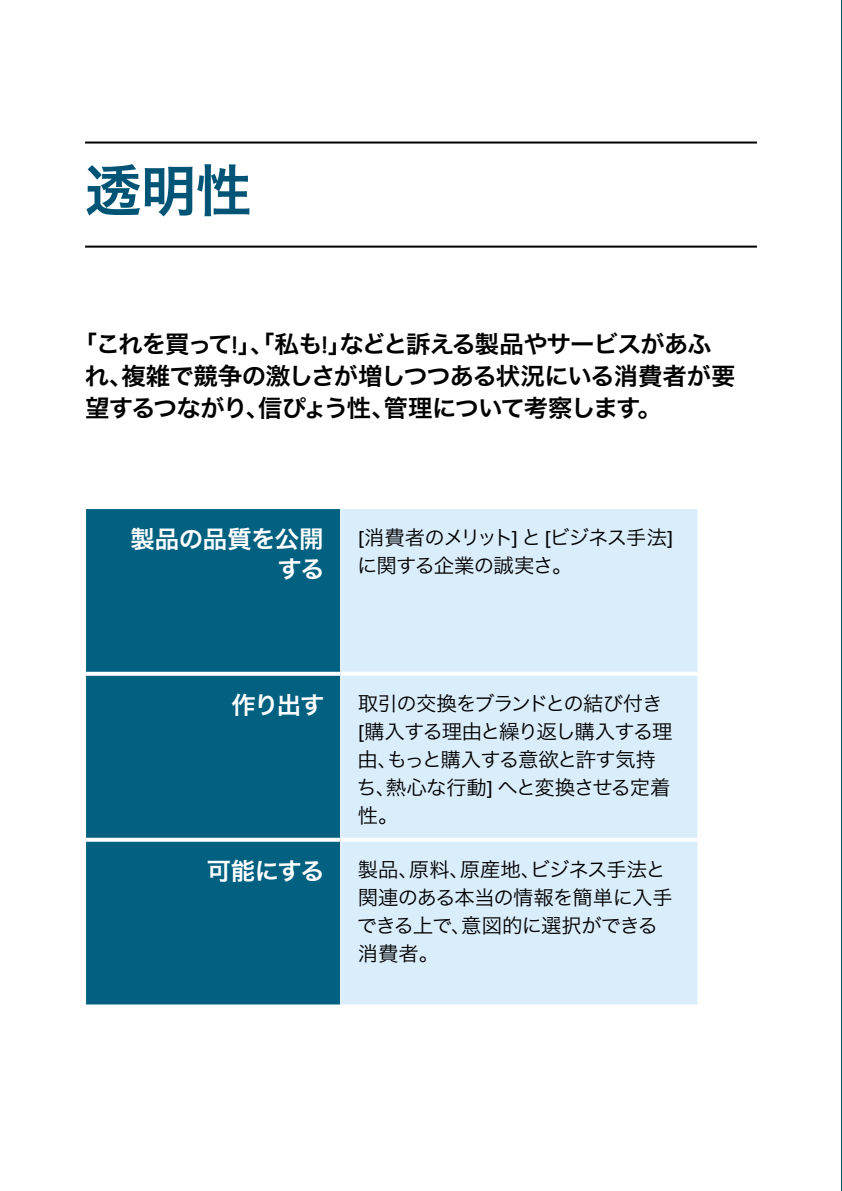
<style>
.page{position:relative;width:842px;height:1191px;background:#fff}
.page>*{position:absolute;margin:0;border:0;box-sizing:border-box;transform-origin:0 0}
.t1{font:56px "Hira Kaku Pro W6";color:#005475}
.t2{font:24px/32px "Hira Kaku Pro W6";letter-spacing:-.05em;color:#000}
.t3{font:24px/30px "Hira Kaku Pro W6";letter-spacing:-.03em;color:#fff;text-align:right}
.t4{font:20px/28px "Hira Kaku Pro W3";letter-spacing:-.05em;color:#000}
.s1{font-family:"FS Albert Pro";font-weight:700}
.s2{font-family:"FS Albert Pro"}
</style>
<div class="page">
<hr style="left:85px;top:141px;width:672px;height:2px;background:#000">
<hr style="left:85px;top:246px;width:672px;height:2px;background:#000">
<div style="left:86px;top:509px;width:254px;height:495px;background:#026080"></div>
<div style="left:341px;top:509px;width:356px;height:495px;background:#daedfb"></div>
<svg style="left:86px;top:672px;width:255px;height:4px"></svg>
<hr style="left:341px;top:672px;width:356px;height:4px;background:#fff">
<svg style="left:86px;top:837px;width:255px;height:4px"></svg>
<svg style="left:341px;top:837px;width:356px;height:4px"></svg>
<h1 class="t1" style="left:85px;top:140px;width:168px">透明性</h1>
<p class="t2" style="left:85px;top:326px;width:652px;text-indent:-12px">「これを買って<span class="s1">!</span>」、「私も<span class="s1">!</span>」などと訴える製品やサービスがあふれ、複雑で競争の激しさが増しつつある状況にいる消費者が要望するつながり、信ぴょう性、管理について考察します。</p>
<p class="t3" style="left:130px;top:523px;width:196px">製品の品質を公開する</p>
<p class="t4" style="left:357px;top:522px;width:318px"><span class="s2">[</span>消費者のメリット<span class="s2">]</span> と <span class="s2">[</span>ビジネス手法<span class="s2">]</span>に関する企業の誠実さ。</p>
<p class="t3" style="left:231px;top:688px;width:95px">作り出す</p>
<p class="t4" style="left:357px;top:688px;width:317px">取引の交換をブランドとの結び付き<span class="s2">[</span>購入する理由と繰り返し購入する理由、もっと購入する意欲と許す気持ち、熱心な行動<span class="s2">]</span> へと変換させる定着性。</p>
<p class="t3" style="left:206px;top:854px;width:120px">可能にする</p>
<p class="t4" style="left:357px;top:853px;width:317px">製品、原料、原産地、ビジネス手法と関連のある本当の情報を簡単に入手できる上で、意図的に選択ができる消費者。</p>
</div>
